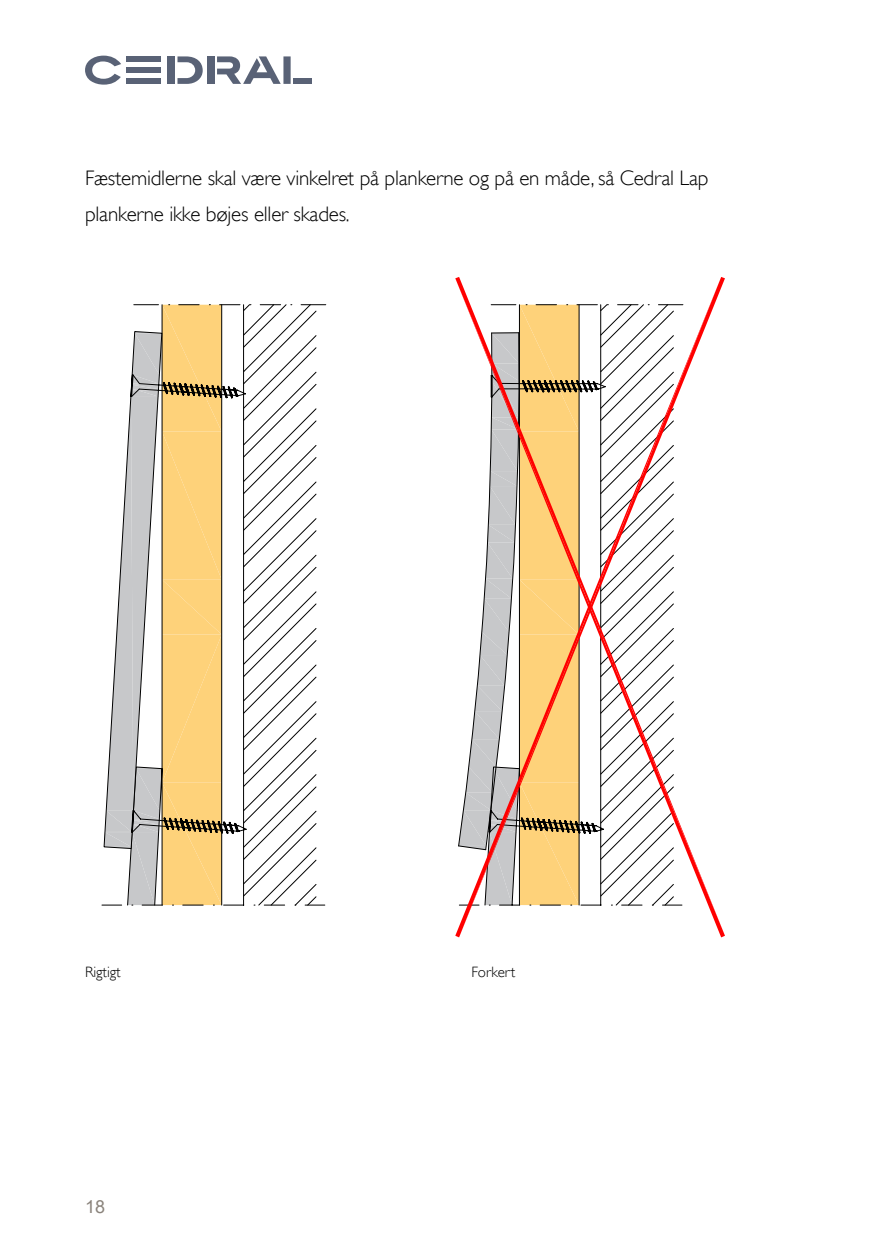
<style>
.page{position:relative;width:893px;height:1259px;background:#fff}
.page>*{position:absolute;margin:0;border:0;box-sizing:border-box;transform-origin:0 0}
.t1{font:300 21px/36px "Gill Sans";letter-spacing:-.01em;color:#000}
.t2{font:18px "Arial";color:#8a837b}
.t3{font:300 15px "Gill Sans";letter-spacing:-.005em;color:#000}
</style>
<div class="page">
<svg style="left:85px;top:56px;width:36px;height:29px"></svg>
<div style="left:207px;top:56px;width:8px;height:28px;background:#596276"></div>
<div style="left:168px;top:56px;width:7px;height:28px;background:#596276"></div>
<svg style="left:177px;top:56px;width:26px;height:28px"></svg>
<div style="left:126px;top:56px;width:35px;height:6px;background:#596276"></div>
<div style="left:126px;top:78px;width:35px;height:6px;background:#596276"></div>
<div style="left:126px;top:67px;width:35px;height:6px;background:#596276"></div>
<div style="left:293px;top:78px;width:18px;height:6px;background:#596276"></div>
<svg style="left:217px;top:56px;width:74px;height:28px"></svg>
<svg style="left:104px;top:304px;width:222px;height:601px"></svg>
<svg style="left:455px;top:278px;width:270px;height:659px"></svg>
<p class="t1" style="left:85px;top:159px;width:625px">Fæstemidlerne skal være vinkelret på plankerne og på en måde, så Cedral Lap plankerne ikke bøjes eller skades.</p>
<p class="t3" style="left:85px;top:963px;width:37px">Rigtigt</p>
<p class="t3" style="left:471px;top:963px;width:46px">Forkert</p>
<p class="t2" style="left:85px;top:1193px;width:22px">18</p>
</div>
